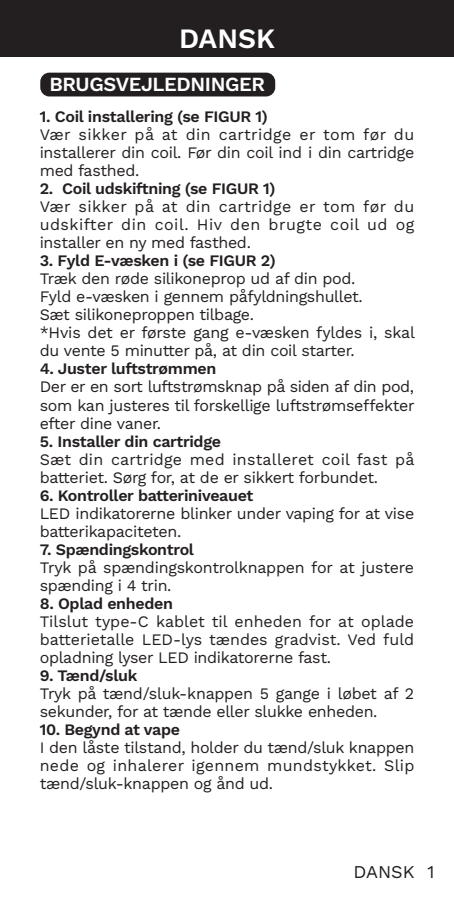
<style>
.page{position:relative;width:454px;height:908px;background:#fff}
.page>*{position:absolute;margin:0;border:0;box-sizing:border-box;transform-origin:0 0}
.t1{font:600 28px "Work Sans";color:#fff}
.t2{font:600 20px "Work Sans";letter-spacing:-.02em;color:#fff}
.t3{font:18px "Work Sans";color:#231f20}
.t4{font:16px/18px "Work Sans";letter-spacing:-.02em;color:#231f20;text-align:justify}
.t5{font:600 16px "Work Sans";letter-spacing:-.02em;color:#231f20}
</style>
<div class="page">
<div style="left:0;top:0;width:454px;height:57px;background:#231f20"></div>
<div style="left:40px;top:73px;width:235px;height:23px;background:#231f20;border-radius:9px"></div>
<p class="t1" style="left:179px;top:17px;width:97px">DANSK</p>
<p class="t2" style="left:49px;top:69px;width:217px">BRUGSVEJLEDNINGER</p>
<p class="t5" style="left:40px;top:104px;width:229px">1. Coil installering (se FIGUR 1)</p>
<p class="t4" style="left:40px;top:125px;width:376px">Vær sikker på at din cartridge er tom før du installerer din coil. Før din coil ind i din cartridge med fasthed.</p>
<p class="t5" style="left:40px;top:176px;width:237px">2. Coil udskiftning (se FIGUR 1)</p>
<p class="t4" style="left:40px;top:197px;width:376px">Vær sikker på at din cartridge er tom før du udskifter din coil. Hiv den brugte coil ud og installer en ny med fasthed.</p>
<p class="t5" style="left:40px;top:248px;width:238px">3. Fyld E-væsken i (se FIGUR 2)</p>
<p class="t4" style="left:40px;top:269px;width:317px">Træk den røde silikoneprop ud af din pod.</p>
<p class="t4" style="left:40px;top:287px;width:324px">Fyld e-væsken i gennem påfyldningshullet.</p>
<p class="t4" style="left:40px;top:305px;width:216px">Sæt silikoneproppen tilbage.</p>
<p class="t4" style="left:40px;top:323px;width:376px">*Hvis det er første gang e-væsken fyldes i, skal du vente 5 minutter på, at din coil starter.</p>
<p class="t5" style="left:40px;top:356px;width:178px">4. Juster luftstrømmen</p>
<p class="t4" style="left:40px;top:377px;width:376px">Der er en sort luftstrømsknap på siden af din pod, som kan justeres til forskellige luftstrømseffekter efter dine vaner.</p>
<p class="t5" style="left:40px;top:428px;width:183px">5. Installer din cartridge</p>
<p class="t4" style="left:40px;top:449px;width:376px">Sæt din cartridge med installeret coil fast på batteriet. Sørg for, at de er sikkert forbundet.</p>
<p class="t5" style="left:40px;top:482px;width:215px">6. Kontroller batteriniveauet</p>
<p class="t4" style="left:40px;top:503px;width:376px">LED indikatorerne blinker under vaping for at vise batterikapaciteten.</p>
<p class="t5" style="left:40px;top:536px;width:156px">7. Spændingskontrol</p>
<p class="t4" style="left:40px;top:557px;width:376px">Tryk på spændingskontrolknappen for at justere spænding i 4 trin.</p>
<p class="t5" style="left:40px;top:590px;width:135px">8. Oplad enheden</p>
<p class="t4" style="left:40px;top:611px;width:376px">Tilslut type-C kablet til enheden for at oplade batterietalle LED-lys tændes gradvist. Ved fuld opladning lyser LED indikatorerne fast.</p>
<p class="t5" style="left:40px;top:662px;width:99px">9. Tænd/sluk</p>
<p class="t4" style="left:40px;top:683px;width:376px">Tryk på tænd/sluk-knappen 5 gange i løbet af 2 sekunder, for at tænde eller slukke enheden.</p>
<p class="t5" style="left:40px;top:716px;width:142px">10. Begynd at vape</p>
<p class="t4" style="left:40px;top:737px;width:376px">I den låste tilstand, holder du tænd/sluk knappen nede og inhalerer igennem mundstykket. Slip tænd/sluk-knappen og ånd ud.</p>
<p class="t3" style="left:353px;top:857px;width:82px">DANSK 1</p>
</div>
